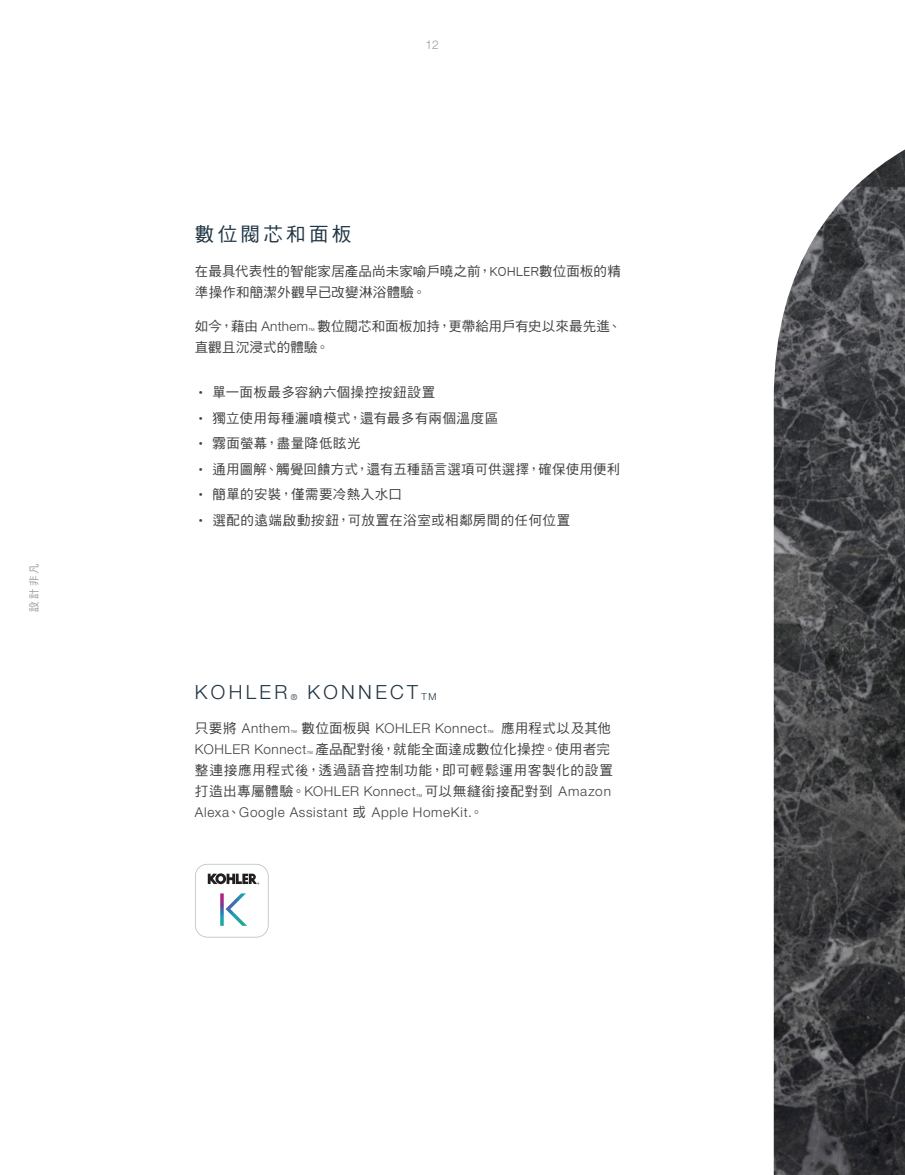
<style>
.page{position:relative;width:905px;height:1175px;background:#fff}
.page>*{position:absolute;margin:0;border:0;box-sizing:border-box;transform-origin:0 0}
.Category_Title{font:300 19.5px "Helvetica Neue LT Pro";letter-spacing:.17em;color:#223645}
.Category_Title-2{font:19.5px "DF Hei Std W5";letter-spacing:.17em;color:#223645}
.Body_9_13_-_Descript{font:13.5px/21px "DF Hei Std W5";letter-spacing:.025em;color:#3f4040}
.t1{font:300 12px "Helvetica Neue LT Pro";color:#9a9a9b}
.t2{font:10.5px "DF Hei Std W5";color:#9a9a9b}
.Category_Title-3{font:300 8.25px "Helvetica Neue LT Pro";color:#223645}
.s1{font-family:"Helvetica Neue LT Pro";font-weight:300}
.s2{font-family:"Adobe Heiti Std";font-size:12px}
.s3{font-size:9.6px}
</style>
<div class="page">
<img style="left:773px;top:150px;width:131px;height:1024px">
<svg style="left:195px;top:864px;width:74px;height:73px"></svg>
<p class="t2" style="left:28px;top:611px;width:50px;rotate:-90deg">設計非凡</p>
<p class="t1" style="left:425px;top:37px;width:15px">12</p>
<p class="Category_Title-2" style="left:195px;top:224px;width:158px">數位閥芯和面板</p>
<p class="Body_9_13_-_Descript" style="left:195px;top:260px;width:427px">在最具代表性的智能家居產品尚未家喻戶曉之前，KOHLER數位面板的精準操作和簡潔外觀早已改變淋浴體驗。</p>
<p class="Body_9_13_-_Descript" style="left:195px;top:316px;width:428px">如今，藉由 <span class="s1">Anthem</span><sub>™</sub> 數位閥芯和面板加持，更帶給用戶有史以來最先進、直觀且沉浸式的體驗。</p>
<p class="Body_9_13_-_Descript" style="left:195px;top:382px;width:242px"><span class="s2">・</span>單一面板最多容納六個操控按鈕設置</p>
<p class="Body_9_13_-_Descript" style="left:195px;top:407px;width:305px"><span class="s2">・</span>獨立使用每種灑噴模式，還有最多有兩個溫度區</p>
<p class="Body_9_13_-_Descript" style="left:195px;top:433px;width:167px"><span class="s2">・</span>霧面螢幕，盡量降低眩光</p>
<p class="Body_9_13_-_Descript" style="left:195px;top:458px;width:426px"><span class="s2">・</span>通用圖解、觸覺回饋方式，還有五種語言選項可供選擇，確保使用便利</p>
<p class="Body_9_13_-_Descript" style="left:195px;top:484px;width:208px"><span class="s2">・</span>簡單的安裝，僅需要冷熱入水口</p>
<p class="Body_9_13_-_Descript" style="left:195px;top:509px;width:377px"><span class="s2">・</span>選配的遠端啟動按鈕，可放置在浴室或相鄰房間的任何位置</p>
<p class="Category_Title" style="left:195px;top:680px;width:94px">KOHLER</p>
<p class="Category_Title-3" style="left:291px;top:692px;width:8px">®</p>
<p class="Category_Title" style="left:307px;top:680px;width:130px">KONNECT <span class="s3">TM</span></p>
<p class="Body_9_13_-_Descript" style="left:195px;top:718px;width:419px">只要將 <span class="s1">Anthem</span><sub>™</sub> 數位面板與 <span class="s1">KOHLER Konnect</span><sub>™</sub> 應用程式以及其他<span class="s1">KOHLER Konnect</span><sub>™</sub> 產品配對後，就能全面達成數位化操控。使用者完整連接應用程式後，透過語音控制功能，即可輕鬆運用客製化的設置打造出專屬體驗。<span class="s1">KOHLER Konnect</span><sub>™</sub> 可以無縫銜接配對到 <span class="s1">Amazon Alexa</span>、<span class="s1">Google Assistant</span> 或 <span class="s1">Apple HomeKit.</span>。</p>
</div>
